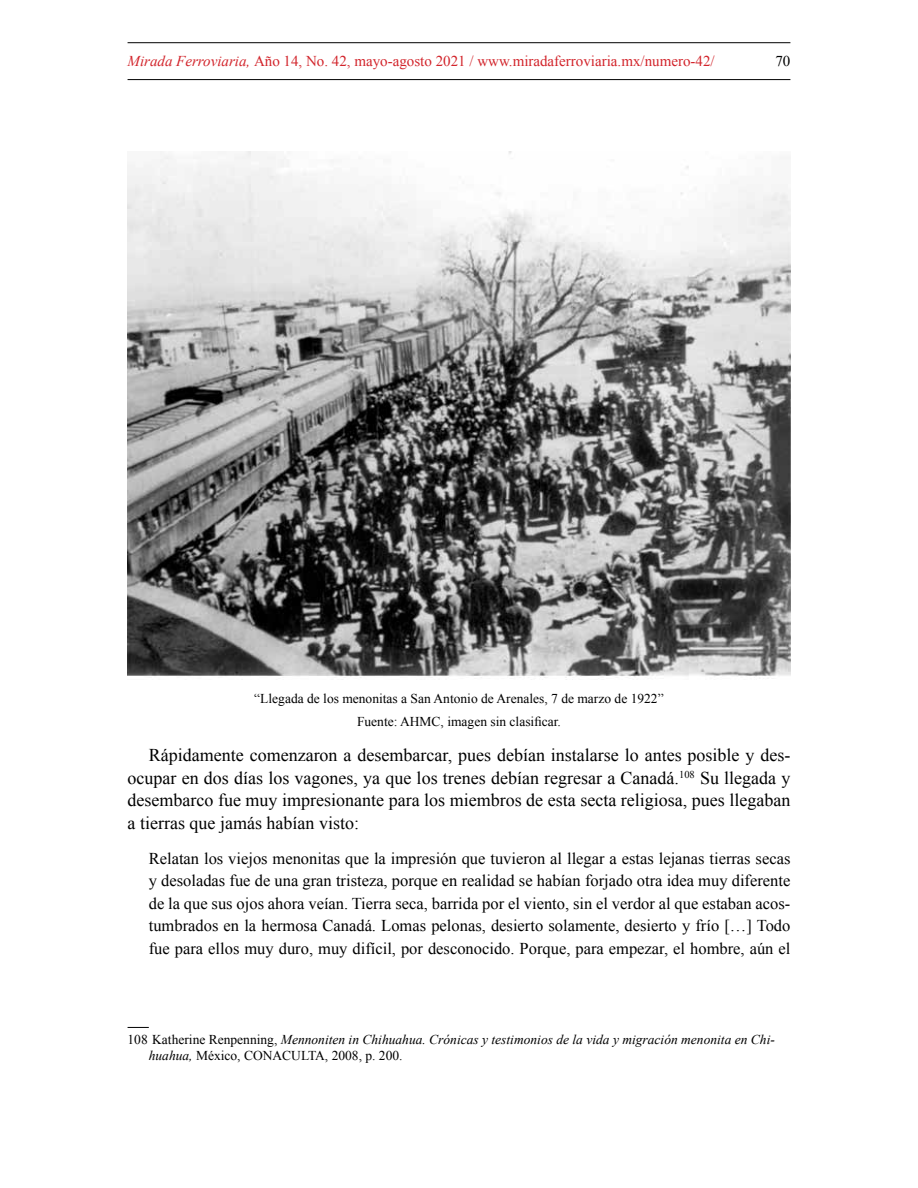
<style>
.page{position:relative;width:918px;height:1188px;background:#fff}
.page>*{position:absolute;margin:0;border:0;box-sizing:border-box;transform-origin:0 0}
.t1{font:18px/22.5px "Times New Roman";color:#000;text-align:justify}
.t2{font:16.5px/22.5px "Times New Roman";color:#000;text-align:justify}
.t3{font:15px "Times New Roman";color:#d2232a}
.t4{font:15px "Times New Roman";color:#000}
.t5{font:italic 13.5px/16.5px "Times New Roman";color:#000}
.t6{font:13.5px/22.5px "Times New Roman";color:#000;text-align:center}
.s1{font-style:italic}
.s2{font-style:inherit}
.s3{font-style:normal}
</style>
<div class="page">
<hr style="left:128px;top:42px;width:662px;height:1px;background:#000">
<hr style="left:128px;top:79px;width:662px;height:1px;background:#000">
<img style="left:128px;top:152px;width:662px;height:527px">
<svg style="left:128px;top:1027px;width:21px;height:1px"></svg>
<p class="t3" style="left:128px;top:51px;width:589px"><span class="s1">Mirada Ferroviaria,</span> Año 14, No. 42, mayo-agosto 2021 / www.miradaferroviaria.mx/numero-42/</p>
<p class="t4" style="left:775px;top:51px;width:16px">70</p>
<p class="t6" style="left:254px;top:687px;width:411px">“Llegada de los menonitas a San Antonio de Arenales, 7 de marzo de 1922”<br>Fuente: <span class="s2">AHMC</span>, imagen sin clasificar.</p>
<p class="t1" style="left:128px;top:744px;width:664px;text-indent:21px">Rápidamente comenzaron a desembarcar, pues debían instalarse lo antes posible y des&shy;ocupar en dos días los vagones, ya que los trenes debían regresar a Canadá.<sup>108</sup> Su llegada y desembarco fue muy impresionante para los miembros de esta secta religiosa, pues llegaban a tierras que jamás habían visto:</p>
<p class="t2" style="left:149px;top:847px;width:643px">Relatan los viejos menonitas que la impresión que tuvieron al llegar a estas lejanas tierras secas y desoladas fue de una gran tristeza, porque en realidad se habían forjado otra idea muy diferente de la que sus ojos ahora veían. Tierra seca, barrida por el viento, sin el verdor al que estaban acos&shy;tumbrados en la hermosa Canadá. Lomas pelonas, desierto solamente, desierto y frío […] Todo fue para ellos muy duro, muy difícil, por desconocido. Porque, para empezar, el hombre, aún el</p>
<p class="t5" style="left:149px;top:1031px;width:628px;text-indent:-21px"><span class="s3">108 Katherine Renpenning,</span> Mennoniten in Chihuahua. Crónicas y testimonios de la vida y migración menonita en Chi&shy;huahua, <span class="s3">México,</span> <span class="s3">CONACULTA</span><span class="s3">, 2008, p. 200.</span></p>
</div>
